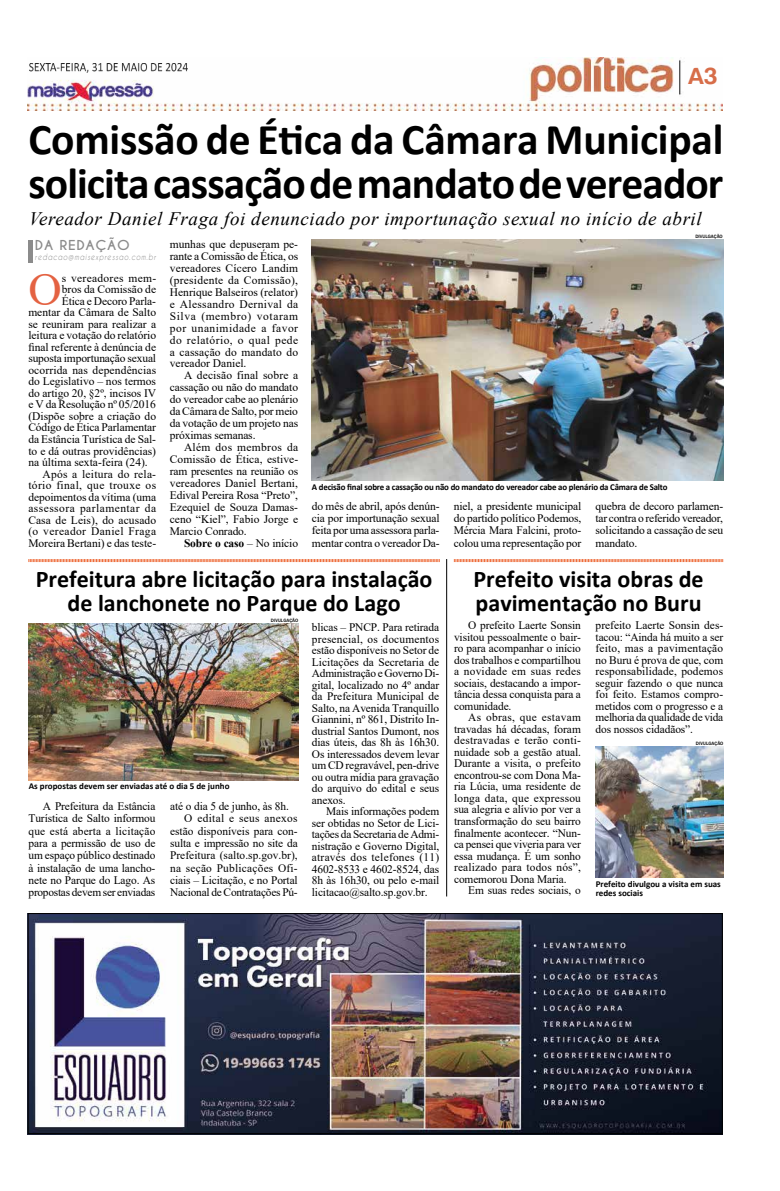
<style>
.page{position:relative;width:780px;height:1191px;background:#fff}
.page>*{position:absolute;margin:0;border:0;box-sizing:border-box;transform-origin:0 0}
.t1{font:46.2px "Times New Roman";color:#e46242}
.t2{font:700 44px/44px "Calibri";letter-spacing:-.02em;color:#000}
.t3{font:700 24px/24px "Calibri";color:#000;text-align:center}
.t4{font:24px "Harabara";color:#d76d49}
.t5{font:italic 19px "Times New Roman";letter-spacing:.03em;color:#000}
.t6{font:700 12.9px "Caviar Dreams";letter-spacing:.05em;color:#8b8b8b;scale:1.07 1}
.t7{font:11.5px/11.5px "Times New Roman";letter-spacing:-.01em;color:#000;text-align:justify}
.t8{font:11.5px "Times New Roman";letter-spacing:.03em;color:#000}
.t9{font:11.5px "Times New Roman";letter-spacing:.02em;color:#000}
.t10{font:11.5px "Times New Roman";letter-spacing:.025em;color:#000}
.t11{font:11.5px "Times New Roman";letter-spacing:.015em;color:#000}
.t12{font:11.5px "Times New Roman";letter-spacing:.04em;color:#000}
.t13{font:11.5px "Times New Roman";letter-spacing:.01em;color:#000}
.t14{font:700 11.5px "Times New Roman";letter-spacing:-.01em;color:#000}
.t15{font:700 9px/9px "Calibri";color:#000}
.t16{font:700 9px "Calibri";letter-spacing:-.02em;color:#000}
.t17{font:italic 8.3px "Caviar Dreams";letter-spacing:.11em;color:#8b8b8b;scale:.83 1}
.t18{font:500 4.9px "Franklin Gothic";color:#000}
.s1{font-weight:400}
</style>
<div class="page">
<img style="left:28px;top:57px;width:694px;height:54px">
<img style="left:312px;top:240px;width:411px;height:241px">
<img style="left:30px;top:915px;width:690px;height:217px">
<div style="left:28px;top:913px;width:694px;height:221px;border:1px solid #000"></div>
<hr style="left:29px;top:240px;width:4px;height:23px;background:#8b8b8b">
<img style="left:29px;top:64px;width:158px;height:9px">
<svg style="left:28px;top:559px;width:412px;height:3px"></svg>
<img style="left:29px;top:623px;width:269px;height:157px">
<img style="left:595px;top:746px;width:128px;height:131px">
<hr style="left:446px;top:559px;width:1px;height:337px;background:#000">
<svg style="left:454px;top:559px;width:269px;height:3px"></svg>
<h3 class="t4" style="left:688px;top:63px;width:31px">A3</h3>
<h2 class="t2" style="left:28px;top:117px;width:696px">Comissão de Ética da Câmara Municipal solicita cassação de mandato de vereador</h2>
<h3 class="t5" style="left:29px;top:205px;width:674px">Vereador Daniel Fraga foi denunciado por importunação sexual no início de abril</h3>
<p class="t18" style="left:695px;top:234px;width:29px">DIVULGAÇÃO</p>
<p class="t6" style="left:35px;top:237px;width:90px">DA REDAÇÃO</p>
<p class="t17" style="left:35px;top:252px;width:147px">redacao@maisexpressao.com.br</p>
<h1 class="t1" style="left:28px;top:257px;width:35px">O</h1>
<p class="t10" style="left:62px;top:270px;width:96px">s vereadores mem-</p>
<p class="t7" style="left:170px;top:238px;width:130px;line-height:11.9px">munhas que depuseram pe&shy;rante a Comissão de Ética, os vereadores Cícero Landim (presidente da Comissão), Henrique Balseiros (relator) e Alessandro Dernival da Silva (membro) votaram por unanimidade a favor do relatório, o qual pede a cassação do mandato do vereador Daniel.</p>
<p class="t7" style="left:170px;top:369px;width:130px;line-height:11.9px;text-indent:14px">A decisão final sobre a cassação ou não do mandato do vereador cabe ao plenário da Câmara de Salto, por meio da votação de um projeto nas próximas semanas.</p>
<p class="t7" style="left:170px;top:441px;width:130px;line-height:11.9px;text-indent:14px">Além dos membros da Comissão de Ética, estive&shy;ram presentes na reunião os vereadores Daniel Bertani, Edival Pereira Rosa “Preto”, Ezequiel de Souza Damas&shy;ceno “Kiel”, Fabio Jorge e Marcio Conrado.</p>
<p class="t14" style="left:184px;top:534px;width:116px">Sobre o caso <span class="s1">– No início</span></p>
<p class="t7" style="left:62px;top:283px;width:96px">bros da Comissão de</p>
<p class="t7" style="left:62px;top:295px;width:96px">Ética e Decoro Parla-</p>
<p class="t7" style="left:28px;top:306px;width:129px">mentar da Câmara de Salto</p>
<p class="t7" style="left:28px;top:318px;width:129px">se reuniram para realizar a</p>
<p class="t7" style="left:28px;top:329px;width:129px">leitura e votação do relatório</p>
<p class="t7" style="left:28px;top:341px;width:129px">final referente à denúncia de</p>
<p class="t7" style="left:28px;top:352px;width:129px">suposta importunação sexual</p>
<p class="t11" style="left:28px;top:362px;width:129px">ocorrida nas dependências</p>
<p class="t7" style="left:28px;top:375px;width:129px">do Legislativo – nos termos</p>
<p class="t7" style="left:28px;top:387px;width:129px">do artigo 20, §2º, incisos IV</p>
<p class="t7" style="left:28px;top:398px;width:129px">e V da Resolução nº 05/2016</p>
<p class="t7" style="left:28px;top:410px;width:129px">(Dispõe sobre a criação do</p>
<p class="t7" style="left:28px;top:421px;width:129px">Código de Ética Parlamentar</p>
<p class="t7" style="left:28px;top:433px;width:129px">da Estância Turística de Sal-</p>
<p class="t7" style="left:28px;top:444px;width:129px">to e dá outras providências)</p>
<p class="t7" style="left:28px;top:456px;width:121px">na última sexta-feira (24).</p>
<p class="t9" style="left:43px;top:465px;width:115px">Após a leitura do rela-</p>
<p class="t8" style="left:28px;top:477px;width:129px">tório final, que trouxe os</p>
<p class="t7" style="left:28px;top:490px;width:129px">depoimentos da vítima (uma</p>
<p class="t12" style="left:28px;top:500px;width:129px">assessora parlamentar da</p>
<p class="t13" style="left:28px;top:511px;width:129px">Casa de Leis), do acusado</p>
<p class="t8" style="left:28px;top:523px;width:129px">(o vereador Daniel Fraga</p>
<p class="t7" style="left:28px;top:536px;width:129px">Moreira Bertani) e das teste-</p>
<p class="t16" style="left:312px;top:481px;width:357px">A decisão final sobre a cassação ou não do mandato do vereador cabe ao plenário da Câmara de Salto</p>
<p class="t7" style="left:312px;top:499px;width:129px;line-height:12.3px">do mês de abril, após denún&shy;cia por importunação sexual feita por uma assessora parla&shy;mentar contra o vereador Da-</p>
<p class="t7" style="left:453px;top:499px;width:129px;line-height:12.3px">niel, a presidente municipal do partido político Podemos, Mércia Mara Falcini, proto&shy;colou uma representação por</p>
<p class="t7" style="left:595px;top:499px;width:129px;line-height:12.3px">quebra de decoro parlamen&shy;tar contra o referido vereador, solicitando a cassação de seu mandato.</p>
<h3 class="t3" style="left:36px;top:566px;width:398px">Prefeitura abre licitação para instalação de lanchonete no Parque do Lago</h3>
<h3 class="t3" style="left:473px;top:566px;width:232px;text-align:left">Prefeito visita obras de pavimentação no Buru</h3>
<p class="t7" style="left:454px;top:619px;width:128px;text-indent:14px">O prefeito Laerte Sonsin visitou pessoalmente o bair&shy;ro para acompanhar o início dos trabalhos e compartilhou a novidade em suas redes sociais, destacando a impor&shy;tância dessa conquista para a comunidade.</p>
<p class="t7" style="left:454px;top:711px;width:128px;text-indent:14px">As obras, que estavam travadas há décadas, foram destravadas e terão conti&shy;nuidade sob a gestão atual.<br>Durante a visita, o prefeito encontrou-se com Dona Ma&shy;ria Lúcia, uma residente de longa data, que expressou sua alegria e alívio por ver a transformação do seu bairro finalmente acontecer. “Nun&shy;ca pensei que viveria para ver essa mudança. É um sonho realizado para todos nós”, comemorou Dona Maria.</p>
<p class="t7" style="left:468px;top:884px;width:114px">Em suas redes sociais, o</p>
<p class="t18" style="left:271px;top:617px;width:29px">DIVULGAÇÃO</p>
<p class="t7" style="left:595px;top:619px;width:129px">prefeito Laerte Sonsin des&shy;tacou: “Ainda há muito a ser feito, mas a pavimentação no Buru é prova de que, com responsabilidade, podemos seguir fazendo o que nunca foi feito. Estamos compro&shy;metidos com o progresso e a melhoria da qualidade de vida dos nossos cidadãos”.</p>
<p class="t7" style="left:312px;top:621px;width:129px">blicas – PNCP. Para retirada presencial, os documentos estão disponíveis no Setor de Licitações da Secretaria de Administração e Governo Di&shy;gital, localizado no 4º andar da Prefeitura Municipal de Salto, na Avenida Tranquillo Giannini, nº 861, Distrito In&shy;dustrial Santos Dumont, nos dias úteis, das 8h às 16h30.<br>Os interessados devem levar um CD regravável, pen-drive ou outra mídia para gravação do arquivo do edital e seus anexos.</p>
<p class="t7" style="left:312px;top:805px;width:129px;text-indent:14px">Mais informações podem ser obtidas no Setor de Lici&shy;tações da Secretaria de Admi&shy;nistração e Governo Digital, através dos telefones (11)<br>4602-8533 e 4602-8524, das 8h às 16h30, ou pelo e-mail licitacao@salto.sp.gov.br.</p>
<p class="t18" style="left:696px;top:740px;width:29px">DIVULGAÇÃO</p>
<p class="t15" style="left:29px;top:781px;width:202px">As propostas devem ser enviadas até o dia 5 de junho</p>
<p class="t7" style="left:29px;top:799px;width:128px;line-height:12.4px;text-indent:14px">A Prefeitura da Estância Turística de Salto informou que está aberta a licitação para a permissão de uso de um espaço público destinado à instalação de uma lancho&shy;nete no Parque do Lago. As propostas devem ser enviadas</p>
<p class="t7" style="left:170px;top:800px;width:120px">até o dia 5 de junho, às 8h.</p>
<p class="t10" style="left:184px;top:810px;width:115px">O edital e seus anexos</p>
<p class="t7" style="left:170px;top:824px;width:129px">estão disponíveis para con-</p>
<p class="t7" style="left:170px;top:837px;width:129px">sulta e impressão no site da</p>
<p class="t7" style="left:170px;top:849px;width:129px">Prefeitura (salto.sp.gov.br),</p>
<p class="t9" style="left:170px;top:859px;width:129px">na seção Publicações Ofi-</p>
<p class="t7" style="left:170px;top:874px;width:129px">ciais – Licitação, e no Portal</p>
<p class="t7" style="left:170px;top:886px;width:129px">Nacional de Contratações Pú-</p>
<p class="t15" style="left:595px;top:880px;width:127px">Prefeito divulgou a visita em suas redes sociais</p>
</div>
